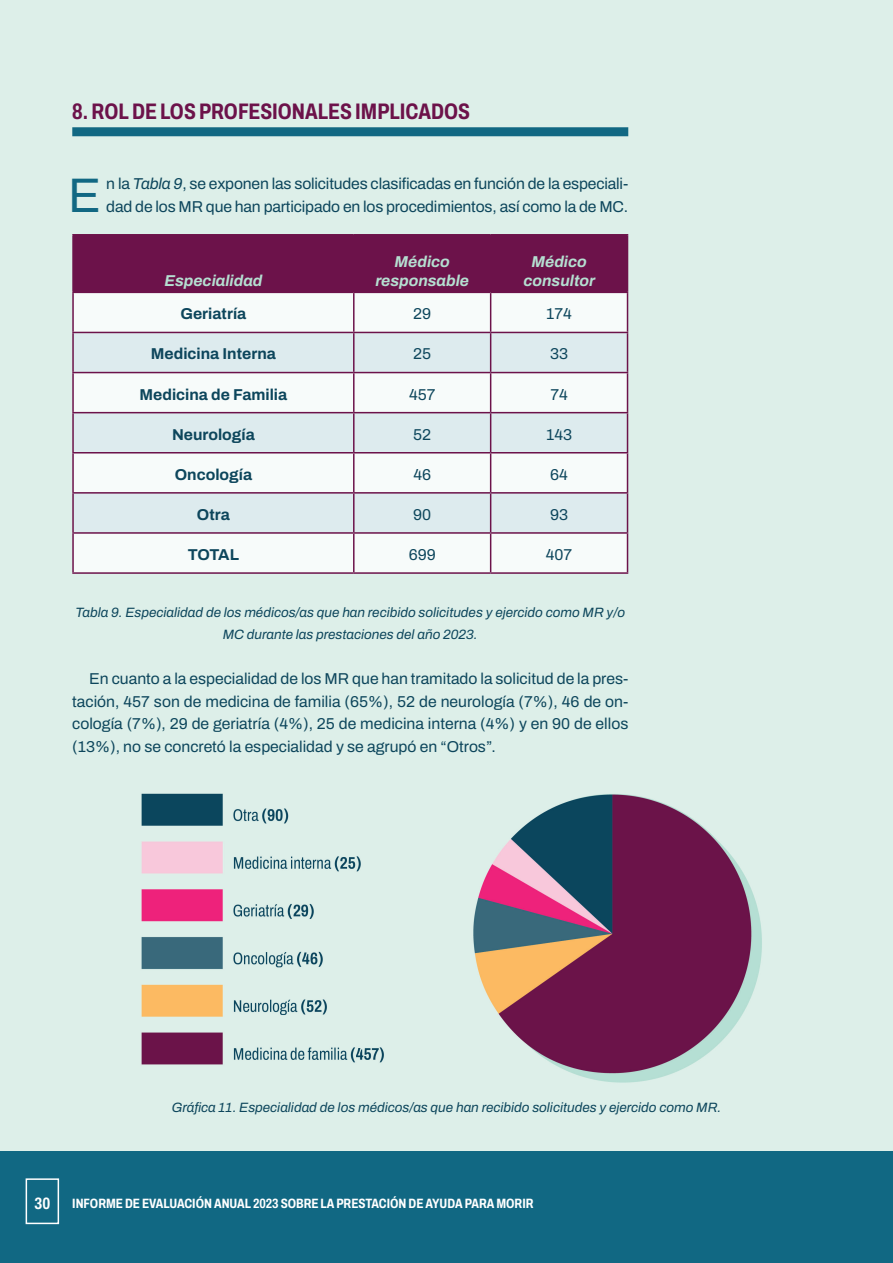
<style>
.page{position:relative;width:893px;height:1263px;background:#ddefe9}
.page>*{position:absolute;margin:0;border:0;box-sizing:border-box;transform-origin:0 0}
.t1{font:48.6px "Archivo";color:#116883}
.t2{font:700 22.5px "Archivo Condensed";color:#6c124a}
.t3{font:700 16.5px "Archivo Condensed";color:#fff}
.t4{font:15.75px/22.5px "Archivo";letter-spacing:-.01em;color:#0d465c}
.t5{font:700 15.75px "Archivo";color:#0d465c}
.t6{font:italic 700 15.75px/18.9px "Archivo";color:#b5dfd1;text-align:center}
.t7{font:italic 13.5px/22.5px "Archivo";color:#0d465c;text-align:center}
.t8{font:700 13.5px "Archivo Condensed";color:#fff}
.s1{font-style:italic}
</style>
<div class="page">
<div style="left:0;top:1151px;width:893px;height:112px;background:#116883"></div>
<svg style="left:27px;top:1224px;width:31px;height:1px"></svg>
<div style="left:26px;top:1178px;width:33px;height:46px;border:2px solid #fff"></div>
<div style="left:72px;top:127px;width:556px;height:9px;background:#116883"></div>
<div style="left:74px;top:236px;width:553px;height:56px;background:#6c124a"></div>
<div style="left:74px;top:293px;width:553px;height:279px;background:#f7fbfa"></div>
<svg style="left:74px;top:333px;width:553px;height:199px"></svg>
<hr style="left:72px;top:293px;width:2px;height:39px;background:#6c124a">
<hr style="left:353px;top:293px;width:2px;height:39px;background:#6c124a">
<hr style="left:490px;top:293px;width:1px;height:39px;background:#6c124a">
<hr style="left:72px;top:332px;width:282px;height:1px;background:#6c124a">
<hr style="left:72px;top:333px;width:2px;height:39px;background:#6c124a">
<hr style="left:354px;top:332px;width:137px;height:1px;background:#6c124a">
<hr style="left:353px;top:333px;width:2px;height:39px;background:#6c124a">
<hr style="left:491px;top:332px;width:137px;height:1px;background:#6c124a">
<hr style="left:490px;top:333px;width:1px;height:39px;background:#6c124a">
<hr style="left:72px;top:372px;width:282px;height:1px;background:#6c124a">
<hr style="left:72px;top:373px;width:2px;height:39px;background:#6c124a">
<hr style="left:354px;top:372px;width:137px;height:1px;background:#6c124a">
<hr style="left:353px;top:373px;width:2px;height:39px;background:#6c124a">
<hr style="left:491px;top:372px;width:137px;height:1px;background:#6c124a">
<hr style="left:490px;top:373px;width:1px;height:39px;background:#6c124a">
<hr style="left:72px;top:412px;width:282px;height:1px;background:#6c124a">
<hr style="left:72px;top:413px;width:2px;height:39px;background:#6c124a">
<hr style="left:354px;top:412px;width:137px;height:1px;background:#6c124a">
<hr style="left:353px;top:413px;width:2px;height:39px;background:#6c124a">
<hr style="left:491px;top:412px;width:137px;height:1px;background:#6c124a">
<hr style="left:490px;top:413px;width:1px;height:39px;background:#6c124a">
<hr style="left:72px;top:452px;width:282px;height:1px;background:#6c124a">
<hr style="left:72px;top:453px;width:2px;height:39px;background:#6c124a">
<hr style="left:354px;top:452px;width:137px;height:1px;background:#6c124a">
<hr style="left:353px;top:453px;width:2px;height:39px;background:#6c124a">
<hr style="left:491px;top:452px;width:137px;height:1px;background:#6c124a">
<hr style="left:490px;top:453px;width:1px;height:39px;background:#6c124a">
<hr style="left:72px;top:492px;width:282px;height:2px;background:#6c124a">
<hr style="left:72px;top:494px;width:2px;height:38px;background:#6c124a">
<hr style="left:354px;top:492px;width:137px;height:2px;background:#6c124a">
<hr style="left:353px;top:494px;width:2px;height:38px;background:#6c124a">
<hr style="left:491px;top:492px;width:137px;height:2px;background:#6c124a">
<hr style="left:490px;top:494px;width:1px;height:38px;background:#6c124a">
<hr style="left:72px;top:532px;width:282px;height:2px;background:#6c124a">
<hr style="left:72px;top:534px;width:2px;height:38px;background:#6c124a">
<hr style="left:354px;top:532px;width:137px;height:2px;background:#6c124a">
<hr style="left:353px;top:534px;width:2px;height:38px;background:#6c124a">
<hr style="left:491px;top:532px;width:137px;height:2px;background:#6c124a">
<hr style="left:490px;top:534px;width:1px;height:38px;background:#6c124a">
<hr style="left:72px;top:572px;width:282px;height:2px;background:#6c124a">
<hr style="left:354px;top:572px;width:137px;height:2px;background:#6c124a">
<hr style="left:491px;top:572px;width:137px;height:2px;background:#6c124a">
<hr style="left:72px;top:234px;width:282px;height:2px;background:#6c124a">
<hr style="left:72px;top:236px;width:2px;height:56px;background:#6c124a">
<hr style="left:354px;top:234px;width:137px;height:2px;background:#6c124a">
<hr style="left:353px;top:236px;width:2px;height:56px;background:#6c124a">
<hr style="left:491px;top:234px;width:137px;height:2px;background:#6c124a">
<hr style="left:490px;top:236px;width:1px;height:56px;background:#6c124a">
<hr style="left:627px;top:236px;width:1px;height:56px;background:#6c124a">
<hr style="left:72px;top:292px;width:282px;height:1px;background:#6c124a">
<hr style="left:354px;top:292px;width:137px;height:1px;background:#6c124a">
<hr style="left:491px;top:292px;width:137px;height:1px;background:#6c124a">
<hr style="left:627px;top:293px;width:1px;height:39px;background:#6c124a">
<hr style="left:627px;top:333px;width:1px;height:39px;background:#6c124a">
<hr style="left:627px;top:373px;width:1px;height:39px;background:#6c124a">
<hr style="left:627px;top:413px;width:1px;height:39px;background:#6c124a">
<hr style="left:627px;top:453px;width:1px;height:39px;background:#6c124a">
<hr style="left:627px;top:494px;width:1px;height:38px;background:#6c124a">
<hr style="left:627px;top:534px;width:1px;height:38px;background:#6c124a">
<img style="left:141px;top:793px;width:621px;height:290px">
<h2 class="t2" style="left:72px;top:94px;width:399px">8. ROL DE LOS PROFESIONALES IMPLICADOS</h2>
<h1 class="t1" style="left:68px;top:158px;width:34px">E</h1>
<p class="t4" style="left:106px;top:172px;width:523px">n la <span class="s1">Tabla 9</span>, se exponen las solicitudes clasificadas en función de la especiali&shy;dad de los MR que han participado en los procedimientos, así como la de MC.</p>
<p class="t6" style="left:164px;top:271px;width:100px">Especialidad</p>
<p class="t6" style="left:375px;top:253px;width:95px">Médico responsable</p>
<p class="t6" style="left:523px;top:253px;width:73px">Médico consultor</p>
<p class="t5" style="left:180px;top:302px;width:67px">Geriatría</p>
<p class="t4" style="left:413px;top:303px;width:19px">29</p>
<p class="t4" style="left:546px;top:303px;width:27px">174</p>
<p class="t5" style="left:151px;top:342px;width:127px">Medicina Interna</p>
<p class="t4" style="left:413px;top:343px;width:19px">25</p>
<p class="t4" style="left:550px;top:343px;width:20px">33</p>
<p class="t5" style="left:140px;top:382px;width:149px">Medicina de Familia</p>
<p class="t4" style="left:409px;top:383px;width:28px">457</p>
<p class="t4" style="left:550px;top:383px;width:19px">74</p>
<p class="t5" style="left:172px;top:422px;width:84px">Neurología</p>
<p class="t4" style="left:413px;top:423px;width:19px">52</p>
<p class="t4" style="left:546px;top:423px;width:27px">143</p>
<p class="t5" style="left:175px;top:462px;width:79px">Oncología</p>
<p class="t4" style="left:413px;top:463px;width:19px">46</p>
<p class="t4" style="left:550px;top:463px;width:19px">64</p>
<p class="t5" style="left:197px;top:503px;width:34px">Otra</p>
<p class="t4" style="left:413px;top:503px;width:20px">90</p>
<p class="t4" style="left:550px;top:503px;width:20px">93</p>
<p class="t5" style="left:188px;top:543px;width:53px">TOTAL</p>
<p class="t4" style="left:409px;top:543px;width:29px">699</p>
<p class="t4" style="left:546px;top:543px;width:28px">407</p>
<p class="t7" style="left:75px;top:601px;width:551px">Tabla 9. Especialidad de los médicos/as que han recibido solicitudes y ejercido como MR y/o<br>MC durante las prestaciones del año 2023.</p>
<p class="t4" style="left:72px;top:667px;width:558px;text-align:justify;text-indent:17px">En cuanto a la especialidad de los MR que han tramitado la solicitud de la pres&shy;tación, 457 son de medicina de familia (65%), 52 de neurología (7%), 46 de on&shy;cología (7%), 29 de geriatría (4%), 25 de medicina interna (4%) y en 90 de ellos (13%), no se concretó la especialidad y se agrupó en “Otros”.</p>
<p class="t7" style="left:172px;top:1096px;width:551px">Gráfica 11. Especialidad de los médicos/as que han recibido solicitudes y ejercido como MR.</p>
<p class="t3" style="left:34px;top:1190px;width:17px">30</p>
<p class="t8" style="left:72px;top:1193px;width:463px">INFORME DE EVALUACIÓN ANUAL 2023 SOBRE LA PRESTACIÓN DE AYUDA PARA MORIR</p>
</div>
